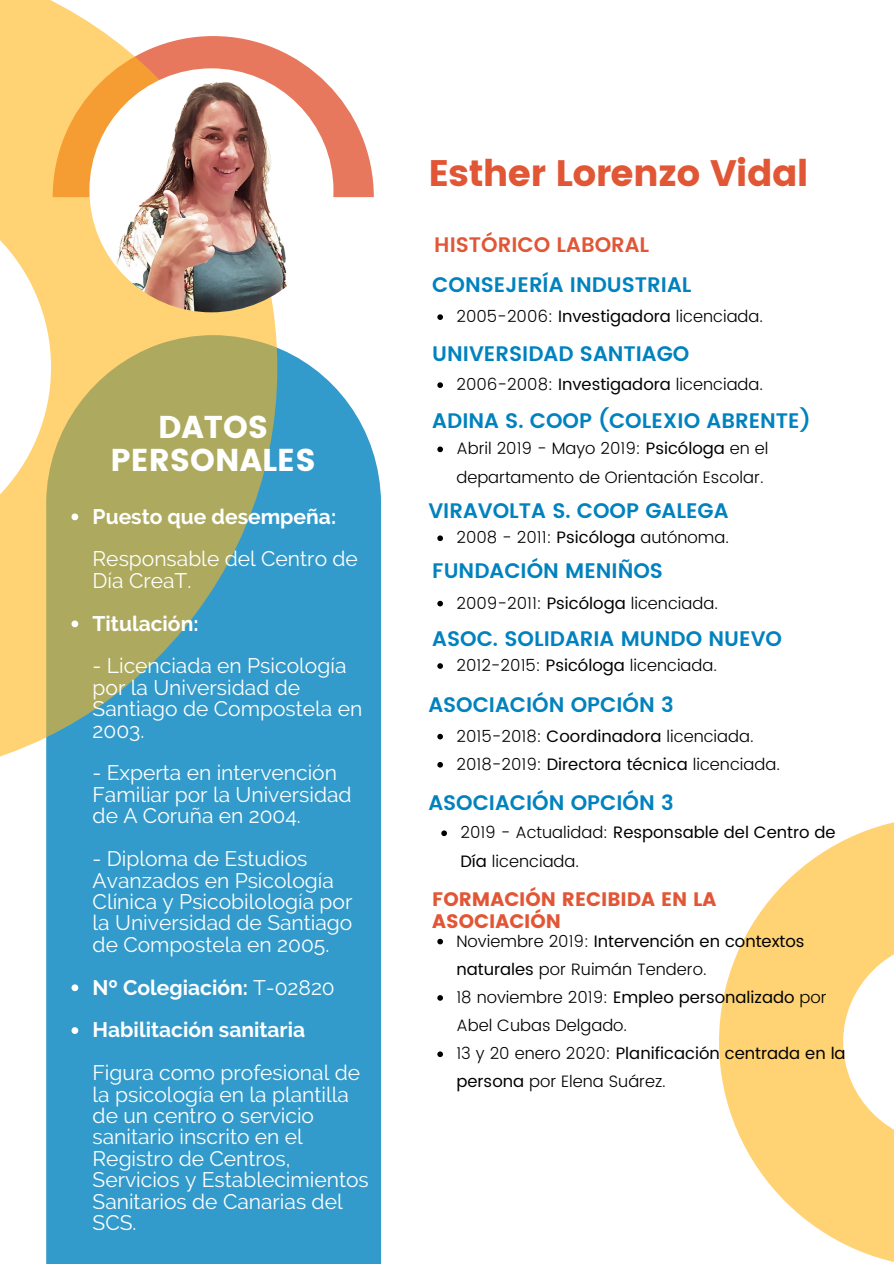
<style>
.page{position:relative;width:894px;height:1264px;background:#fff}
.page>*{position:absolute;margin:0;border:0;box-sizing:border-box;transform-origin:0 0}
.t1{font:36.75px "Poppins";letter-spacing:-.02em;color:#e15736}
.t2{font:31.5px/33.8px "Poppins";color:#fff;text-align:center}
.t3{font:21px/21.5px "Raleway";color:#fff}
.t4{font:600 21px "Poppins";color:#0082be}
.t5{font:700 21px/42.8px "Raleway";color:#fff}
.t6{font:600 21px "Poppins";color:#e15736}
.t7{font:19.5px/21.5px "Poppins";color:#e15736}
.t8{font:300 16.5px/28.2px "Poppins";color:#000}
.s1{font-weight:400}
</style>
<div class="page">
<div style="left:46px;top:348px;width:335px;height:915px;background:#339bcb"></div>
<svg style="left:278px;top:49px;width:96px;height:148px;fill:#e7785e"></svg>
<svg style="left:0;top:0;width:278px;height:778px;background:#baba89"></svg>
<svg style="left:719px;top:822px;width:174px;height:440px;fill:#ffd273"></svg>
<img style="left:89px;top:68px;width:244px;height:244px;border-radius:50%">
<svg style="left:71px;top:513px;width:7px;height:7px"></svg>
<svg style="left:71px;top:620px;width:7px;height:7px"></svg>
<svg style="left:71px;top:984px;width:7px;height:7px"></svg>
<svg style="left:71px;top:1027px;width:7px;height:6px"></svg>
<svg style="left:437px;top:938px;width:6px;height:6px"></svg>
<svg style="left:437px;top:995px;width:6px;height:5px"></svg>
<svg style="left:437px;top:1051px;width:6px;height:6px"></svg>
<svg style="left:437px;top:314px;width:6px;height:6px"></svg>
<svg style="left:437px;top:382px;width:6px;height:6px"></svg>
<svg style="left:437px;top:446px;width:6px;height:6px"></svg>
<svg style="left:437px;top:535px;width:6px;height:6px"></svg>
<svg style="left:437px;top:601px;width:6px;height:5px"></svg>
<svg style="left:437px;top:663px;width:6px;height:6px"></svg>
<svg style="left:437px;top:733px;width:6px;height:6px"></svg>
<svg style="left:437px;top:762px;width:6px;height:5px"></svg>
<svg style="left:441px;top:830px;width:6px;height:6px"></svg>
<h2 class="t2" style="left:111px;top:410px;width:206px">DATOS<br>PERSONALES</h2>
<p class="t5" style="left:93px;top:495px;width:245px">Puesto que desempeña:</p>
<p class="t3" style="left:93px;top:548px;width:267px">Responsable del Centro de<br>Día CreaT.</p>
<p class="t5" style="left:93px;top:602px;width:107px">Titulación:</p>
<p class="t3" style="left:93px;top:655px;width:271px">- Licenciada en Psicología por la Universidad de<br>Santiago de Compostela en<br>2003.</p>
<p class="t3" style="left:93px;top:762px;width:260px">- Experta en intervención<br>Familiar por la Universidad de A Coruña en 2004.</p>
<p class="t3" style="left:93px;top:848px;width:261px">- Diploma de Estudios<br>Avanzados en Psicología<br>Clínica y Psicobilología por la Universidad de Santiago de Compostela en 2005.</p>
<p class="t5" style="left:93px;top:965px;width:244px">Nº Colegiación: <span class="s1">T-02820<br></span>Habilitación sanitaria</p>
<p class="t3" style="left:93px;top:1061px;width:278px">Figura como profesional de la psicología en la plantilla de un centro o servicio sanitario inscrito en el<br>Registro de Centros,<br>Servicios y Establecimientos<br>Sanitarios de Canarias del<br>SCS.</p>
<h1 class="t1" style="left:428px;top:152px;width:382px">Esther Lorenzo Vidal</h1>
<p class="t6" style="left:434px;top:233px;width:216px">HISTÓRICO LABORAL</p>
<p class="t4" style="left:432px;top:272px;width:260px">CONSEJERÍA INDUSTRIAL</p>
<p class="t8" style="left:456px;top:302px;width:308px">2005-2006: <span class="s1">Investigadora</span> licenciada.</p>
<p class="t4" style="left:432px;top:341px;width:258px">UNIVERSIDAD SANTIAGO</p>
<p class="t8" style="left:456px;top:370px;width:308px">2006-2008: <span class="s1">Investigadora</span> licenciada.</p>
<p class="t4" style="left:432px;top:408px;width:379px">ADINA S. COOP (COLEXIO ABRENTE)</p>
<p class="t8" style="left:456px;top:434px;width:313px">Abril 2019 - Mayo 2019: <span class="s1">Psicóloga</span> en el departamento de Orientación Escolar.</p>
<p class="t4" style="left:428px;top:498px;width:301px">VIRAVOLTA S. COOP GALEGA</p>
<p class="t8" style="left:456px;top:523px;width:274px">2008 - 2011: <span class="s1">Psicóloga</span> autónoma.</p>
<p class="t4" style="left:432px;top:558px;width:232px">FUNDACIÓN MENIÑOS</p>
<p class="t8" style="left:456px;top:589px;width:263px">2009-2011: <span class="s1">Psicóloga</span> licenciada.</p>
<p class="t4" style="left:432px;top:626px;width:351px">ASOC. SOLIDARIA MUNDO NUEVO</p>
<p class="t8" style="left:456px;top:651px;width:262px">2012-2015: <span class="s1">Psicóloga</span> licenciada.</p>
<p class="t4" style="left:428px;top:692px;width:247px">ASOCIACIÓN OPCIÓN 3</p>
<p class="t8" style="left:456px;top:722px;width:325px">2015-2018: <span class="s1">Coordinadora</span> licenciada.<br>2018-2019: <span class="s1">Directora técnica</span> licenciada.</p>
<p class="t4" style="left:428px;top:790px;width:247px">ASOCIACIÓN OPCIÓN 3</p>
<p class="t8" style="left:460px;top:818px;width:377px">2019 - Actualidad: <span class="s1">Responsable del Centro de<br>Día</span> licenciada.</p>
<p class="t7" style="left:432px;top:888px;width:285px">FORMACIÓN RECIBIDA EN LA<br>ASOCIACIÓN</p>
<p class="t8" style="left:456px;top:926px;width:390px">Noviembre 2019: <span class="s1">Intervención en contextos naturales</span> por Ruimán Tendero.<br>18 noviembre 2019: <span class="s1">Empleo personalizado</span> por Abel Cubas Delgado.<br>13 y 20 enero 2020: <span class="s1">Planificación centrada en la persona</span> por Elena Suárez.</p>
</div>
